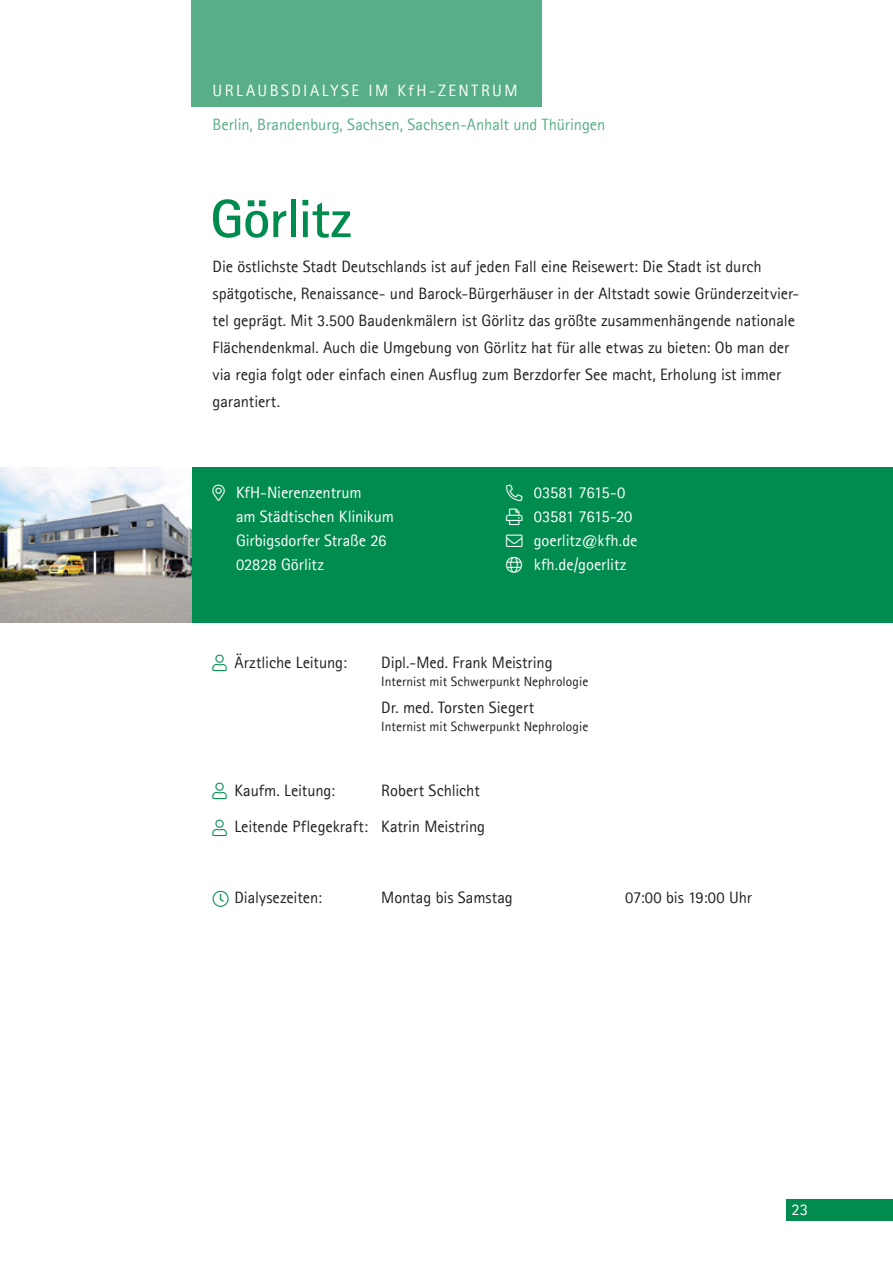
<style>
.page{position:relative;width:893px;height:1263px;background:#fff}
.page>*{position:absolute;margin:0;border:0;box-sizing:border-box;transform-origin:0 0}
.t1{font:700 54px "Agfa Rotis Sans Serif";letter-spacing:-.015em;color:#008c4e}
.t2{font:16.5px/27px "Agfa Rotis Sans Serif";letter-spacing:-.005em;color:#231f20}
.t3{font:16.5px/24px "Agfa Rotis Sans Serif";letter-spacing:-.005em;color:#fff}
.t4{font:16.5px "Agfa Rotis Sans Serif";letter-spacing:-.005em;color:#58ae86}
.t5{font:16.5px "Agfa Rotis Sans Serif";letter-spacing:.145em;color:#fff}
.t6{font:300 16.5px "Font Awesome 5 Pro";color:#fff}
.t7{font:13.5px "Agfa Rotis Sans Serif";color:#231f20}
</style>
<div class="page">
<div style="left:191px;top:0;width:351px;height:106px;background:#58ae86"></div>
<div style="left:0;top:468px;width:893px;height:155px;background:#008c4e"></div>
<div style="left:787px;top:1199px;width:106px;height:21px;background:#008c4e"></div>
<img style="left:0;top:468px;width:191px;height:155px">
<p class="t5" style="left:213px;top:80px;width:306px">URLAUBSDIALYSE IM KfH-ZENTRUM</p>
<p class="t4" style="left:213px;top:114px;width:394px">Berlin, Brandenburg, Sachsen, Sachsen-Anhalt und Thüringen</p>
<h1 class="t1" style="left:210px;top:185px;width:143px">Görlitz</h1>
<p class="t2" style="left:213px;top:253px;width:588px">Die östlichste Stadt Deutschlands ist auf jeden Fall eine Reisewert: Die Stadt ist durch spätgotische, Renaissance- und Barock-Bürgerhäuser in der Altstadt sowie Gründerzeitvier&shy;tel geprägt. Mit 3.500 Baudenkmälern ist Görlitz das größte zusammenhängende nationale Flächendenkmal. Auch die Umgebung von Görlitz hat für alle etwas zu bieten: Ob man der via regia folgt oder einfach einen Ausflug zum Berzdorfer See macht, Erholung ist immer garantiert.</p>
<p class="t3" style="left:236px;top:480px;width:160px">KfH-Nierenzentrum<br>am Städtischen Klinikum<br>Girbigsdorfer Straße 26<br>02828 Görlitz</p>
<p class="t6" style="left:506px;top:485px;width:18px">□■●▼</p>
<p class="t3" style="left:534px;top:480px;width:105px">03581 7615-0<br>03581 7615-20 goerlitz@kfh.de kfh.de/goerlitz</p>
<p class="t2" style="left:234px;top:648px;width:114px">Ärztliche Leitung:</p>
<p class="t2" style="left:381px;top:648px;width:173px">Dipl.-Med. Frank Meistring</p>
<p class="t7" style="left:381px;top:673px;width:209px">Internist mit Schwerpunkt Nephrologie</p>
<p class="t2" style="left:381px;top:693px;width:154px">Dr. med. Torsten Siegert</p>
<p class="t7" style="left:381px;top:718px;width:209px">Internist mit Schwerpunkt Nephrologie</p>
<p class="t2" style="left:234px;top:776px;width:102px">Kaufm. Leitung:</p>
<p class="t2" style="left:381px;top:776px;width:100px">Robert Schlicht</p>
<p class="t2" style="left:234px;top:813px;width:252px">Leitende Pflegekraft: Katrin Meistring</p>
<p class="t2" style="left:234px;top:884px;width:89px">Dialysezeiten:</p>
<p class="t2" style="left:381px;top:884px;width:133px">Montag bis Samstag</p>
<p class="t2" style="left:625px;top:884px;width:128px">07:00 bis 19:00 Uhr</p>
<p class="t3" style="left:791px;top:1197px;width:18px">23</p>
</div>
